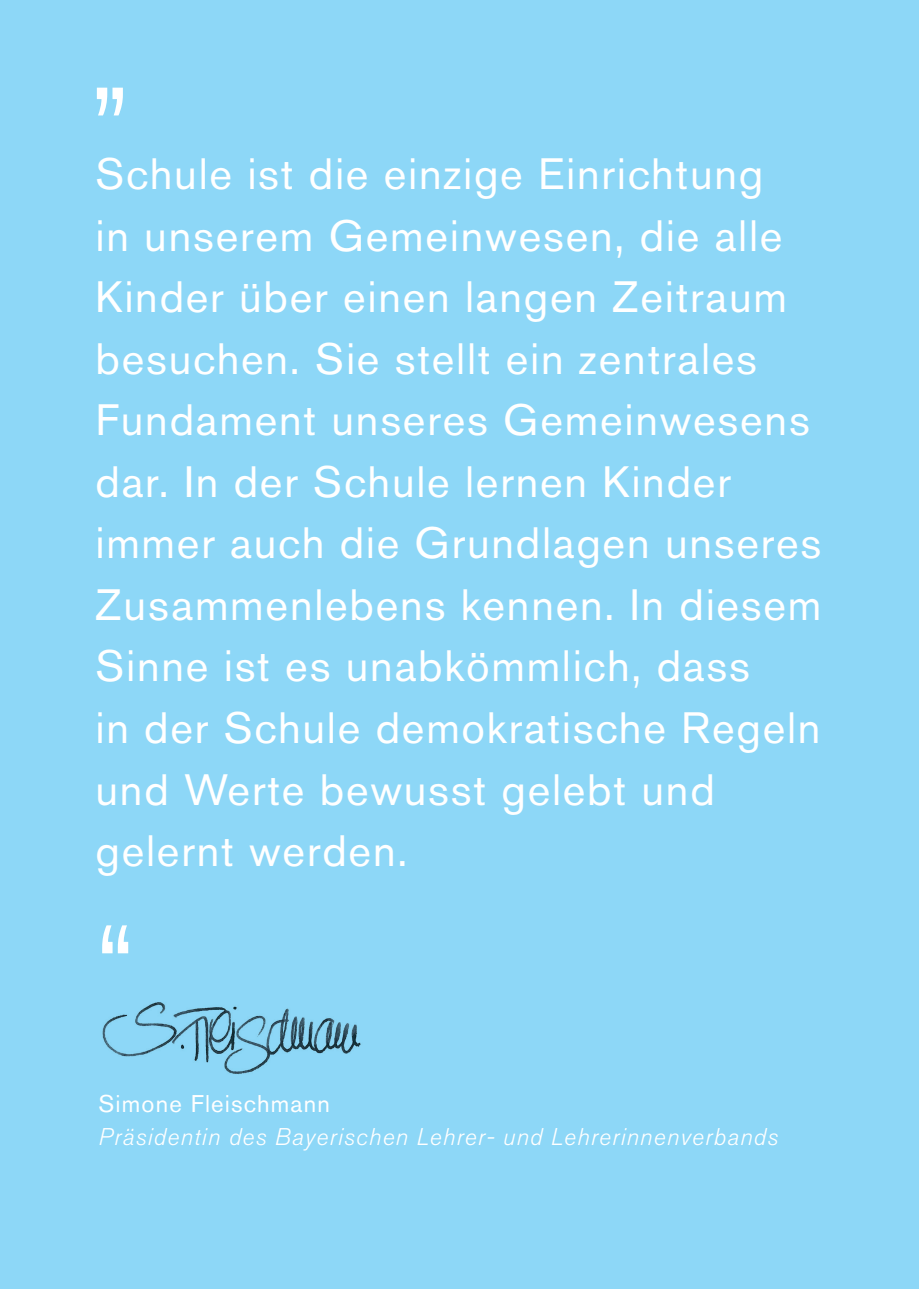
<style>
.page{position:relative;width:919px;height:1289px;background:#fff}
.page>*{position:absolute;margin:0;border:0;box-sizing:border-box;transform-origin:0 0}
.t1{font:105px "Akzidenz Grotesk Pro";color:#fff}
.t2{font:43.5px/61.5px "Akzidenz Grotesk Pro";letter-spacing:.04em;color:#fff}
.t3{font:italic 300 24px "Akzidenz Grotesk Pro";letter-spacing:.05em;color:#fff}
.t4{font:24px "Akzidenz Grotesk Pro";letter-spacing:.05em;color:#fff}
</style>
<div class="page">
<div style="left:0;top:0;width:918px;height:1288px;background:#8dd7f7"></div>
<img style="left:102px;top:1002px;width:259px;height:72px">
<h1 class="t1" style="left:90px;top:-6px;width:41px">„</h1>
<p class="t2" style="left:95px;top:143px;width:727px">Schule ist die einzige Einrichtung<br>in unserem Gemeinwesen, die alle<br>Kinder über einen langen Zeitraum besuchen. Sie stellt ein zentrales<br>Fundament unseres Gemeinwesens dar. In der Schule lernen Kinder immer auch die Grundlagen unseres<br>Zusammenlebens kennen. In diesem<br>Sinne ist es unabkömmlich, dass<br>in der Schule demokratische Regeln und Werte bewusst gelebt und gelernt werden.</p>
<h1 class="t1" style="left:95px;top:894px;width:41px">“</h1>
<p class="t4" style="left:98px;top:1088px;width:233px">Simone Fleischmann</p>
<p class="t3" style="left:98px;top:1121px;width:681px">Präsidentin des Bayerischen Lehrer- und Lehrerinnenverbands</p>
</div>
